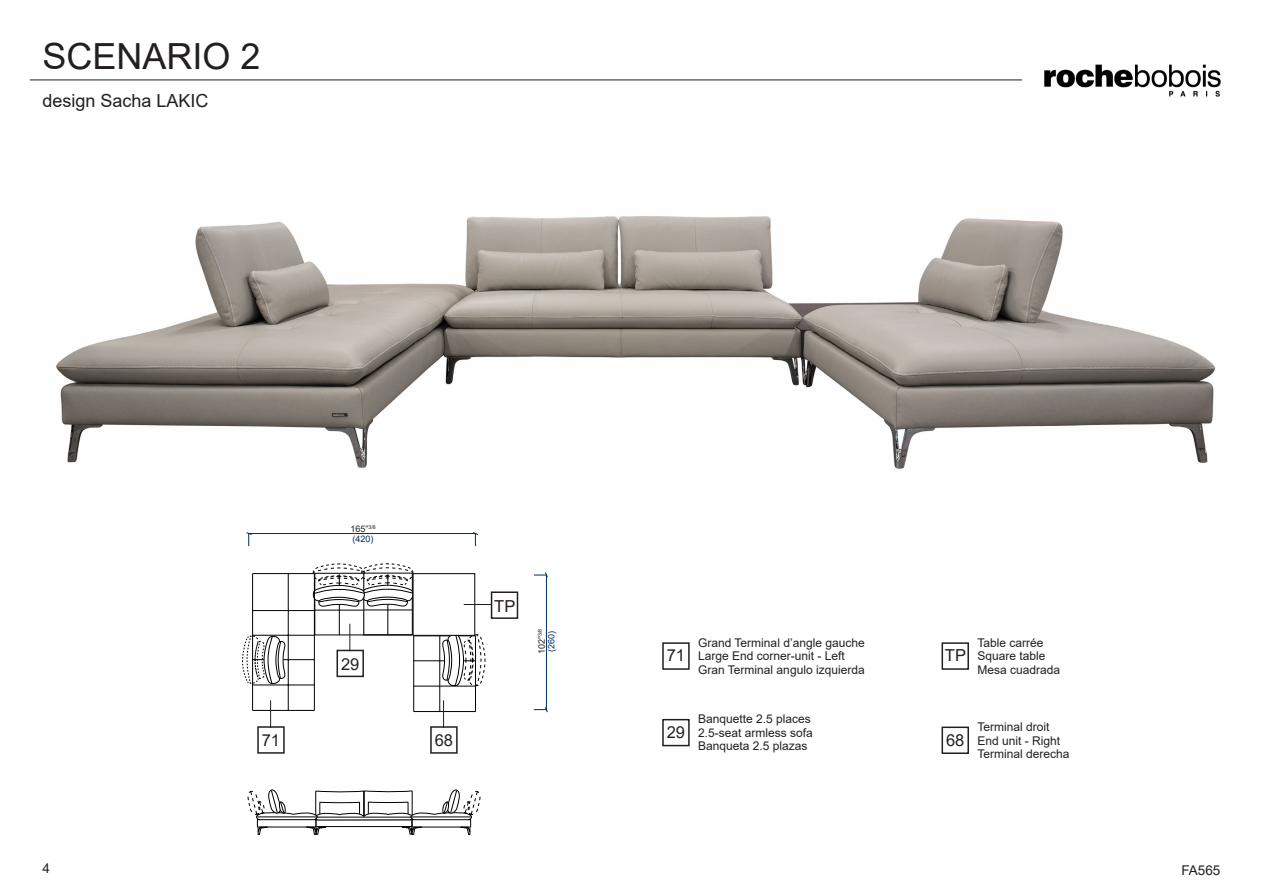
<style>
.page{position:relative;width:1263px;height:893px;background:#fff}
.page>*{position:absolute;margin:0;border:0;box-sizing:border-box;transform-origin:0 0}
.t1{font:36px "Arial";color:#231f20}
.t2{font:18px "Arial";color:#231f20}
.t3{font:16.5px "Arial";color:#231f20}
.t4{font:13.5px "Arial";color:#231f20}
.t5{font:12px/13.5px "Arial";color:#231f20}
.t6{font:9px "Arial";color:#231f20}
.t7{font:9px "Arial";color:#002e5e}
</style>
<div class="page">
<hr style="left:30px;top:80px;width:992px;height:1px;background:#231f20">
<div style="left:413px;top:635px;width:63px;height:77px;border:1px solid #000"></div>
<hr style="left:439px;top:636px;width:1px;height:75px;background:#000">
<hr style="left:414px;top:660px;width:62px;height:1px;background:#000">
<svg style="left:442px;top:634px;width:44px;height:52px"></svg>
<hr style="left:414px;top:686px;width:62px;height:1px;background:#000">
<div style="left:363px;top:573px;width:50px;height:62px;border:1px solid #000"></div>
<hr style="left:388px;top:574px;width:1px;height:61px;background:#000">
<hr style="left:364px;top:635px;width:48px;height:1px;background:#000">
<hr style="left:364px;top:610px;width:48px;height:1px;background:#000">
<div style="left:314px;top:573px;width:50px;height:62px;border:1px solid #000"></div>
<hr style="left:339px;top:574px;width:1px;height:61px;background:#000">
<hr style="left:315px;top:610px;width:49px;height:1px;background:#000">
<svg style="left:313px;top:563px;width:101px;height:44px"></svg>
<div style="left:249px;top:533px;width:227px;height:13px;border:1px solid #002e5e"></div>
<svg style="left:246px;top:532px;width:6px;height:3px"></svg>
<svg style="left:473px;top:532px;width:6px;height:3px"></svg>
<div style="left:534px;top:575px;width:13px;height:135px;border:1px solid #002e5e"></div>
<svg style="left:545px;top:707px;width:3px;height:6px"></svg>
<svg style="left:545px;top:572px;width:3px;height:6px"></svg>
<div style="left:413px;top:573px;width:62px;height:63px;background:#fff;border:1px solid #000"></div>
<svg style="left:247px;top:789px;width:234px;height:46px"></svg>
<hr style="left:288px;top:573px;width:1px;height:61px;background:#000001">
<hr style="left:253px;top:610px;width:61px;height:1px;background:#000001">
<div style="left:252px;top:573px;width:63px;height:138px;border:1px solid #000001"></div>
<hr style="left:288px;top:634px;width:1px;height:76px;background:#000001">
<hr style="left:252px;top:659px;width:62px;height:1px;background:#000001">
<hr style="left:252px;top:635px;width:62px;height:1px;background:#000001">
<hr style="left:252px;top:685px;width:62px;height:1px;background:#000001">
<svg style="left:242px;top:635px;width:44px;height:49px"></svg>
<img style="left:1044px;top:64px;width:176px;height:33px">
<img style="left:56px;top:216px;width:1160px;height:253px">
<div style="left:941px;top:726px;width:28px;height:28px;border:2px solid #231f20"></div>
<div style="left:662px;top:719px;width:28px;height:27px;border:2px solid #231f20"></div>
<div style="left:941px;top:642px;width:28px;height:28px;border:2px solid #231f20"></div>
<div style="left:662px;top:642px;width:28px;height:28px;border:2px solid #231f20"></div>
<div style="left:336px;top:650px;width:28px;height:27px;border:2px solid #231f20"></div>
<div style="left:430px;top:726px;width:28px;height:28px;border:2px solid #231f20"></div>
<div style="left:491px;top:591px;width:27px;height:28px;border:2px solid #231f20"></div>
<div style="left:257px;top:726px;width:28px;height:28px;border:2px solid #231f20"></div>
<svg style="left:349px;top:624px;width:1px;height:27px"></svg>
<svg style="left:443px;top:700px;width:1px;height:28px"></svg>
<svg style="left:464px;top:604px;width:27px;height:1px"></svg>
<svg style="left:270px;top:700px;width:1px;height:28px"></svg>
<h1 class="t1" style="left:43px;top:31px;width:220px">SCENARIO 2</h1>
<h2 class="t2" style="left:43px;top:88px;width:168px">design Sacha LAKIC</h2>
<p class="t3" style="left:262px;top:729px;width:20px">71</p>
<p class="t6" style="left:350px;top:523px;width:27px">165”<sup>3/8</sup></p>
<p class="t7" style="left:353px;top:532px;width:23px">(420)</p>
<p class="t3" style="left:341px;top:653px;width:20px">29</p>
<p class="t3" style="left:435px;top:729px;width:20px">68</p>
<p class="t3" style="left:494px;top:594px;width:23px">TP</p>
<p class="t6" style="left:535px;top:654px;width:27px;rotate:-90deg">102”<sup>3/8</sup></p>
<p class="t7" style="left:545px;top:652px;width:23px;rotate:-90deg">(260)</p>
<p class="t3" style="left:667px;top:644px;width:20px">71</p>
<p class="t5" style="left:698px;top:636px;width:168px">Grand Terminal d’angle gauche</p>
<p class="t5" style="left:698px;top:649px;width:148px">Large End corner-unit - Left</p>
<p class="t5" style="left:698px;top:663px;width:168px">Gran Terminal angulo izquierda</p>
<p class="t3" style="left:667px;top:721px;width:20px">29</p>
<p class="t5" style="left:698px;top:712px;width:116px">Banquette 2.5 places<br>2.5-seat armless sofa</p>
<p class="t5" style="left:698px;top:739px;width:111px">Banqueta 2.5 plazas</p>
<p class="t3" style="left:945px;top:644px;width:23px">TP</p>
<p class="t5" style="left:977px;top:636px;width:68px">Table carrée</p>
<p class="t5" style="left:977px;top:649px;width:70px">Square table</p>
<p class="t5" style="left:977px;top:663px;width:84px">Mesa cuadrada</p>
<p class="t3" style="left:946px;top:728px;width:20px">68</p>
<p class="t5" style="left:977px;top:720px;width:74px">Terminal droit</p>
<p class="t5" style="left:977px;top:734px;width:84px">End unit - Right</p>
<p class="t5" style="left:977px;top:747px;width:94px">Terminal derecha</p>
<p class="t4" style="left:43px;top:859px;width:9px">4</p>
<p class="t4" style="left:1181px;top:861px;width:41px">FA565</p>
</div>
